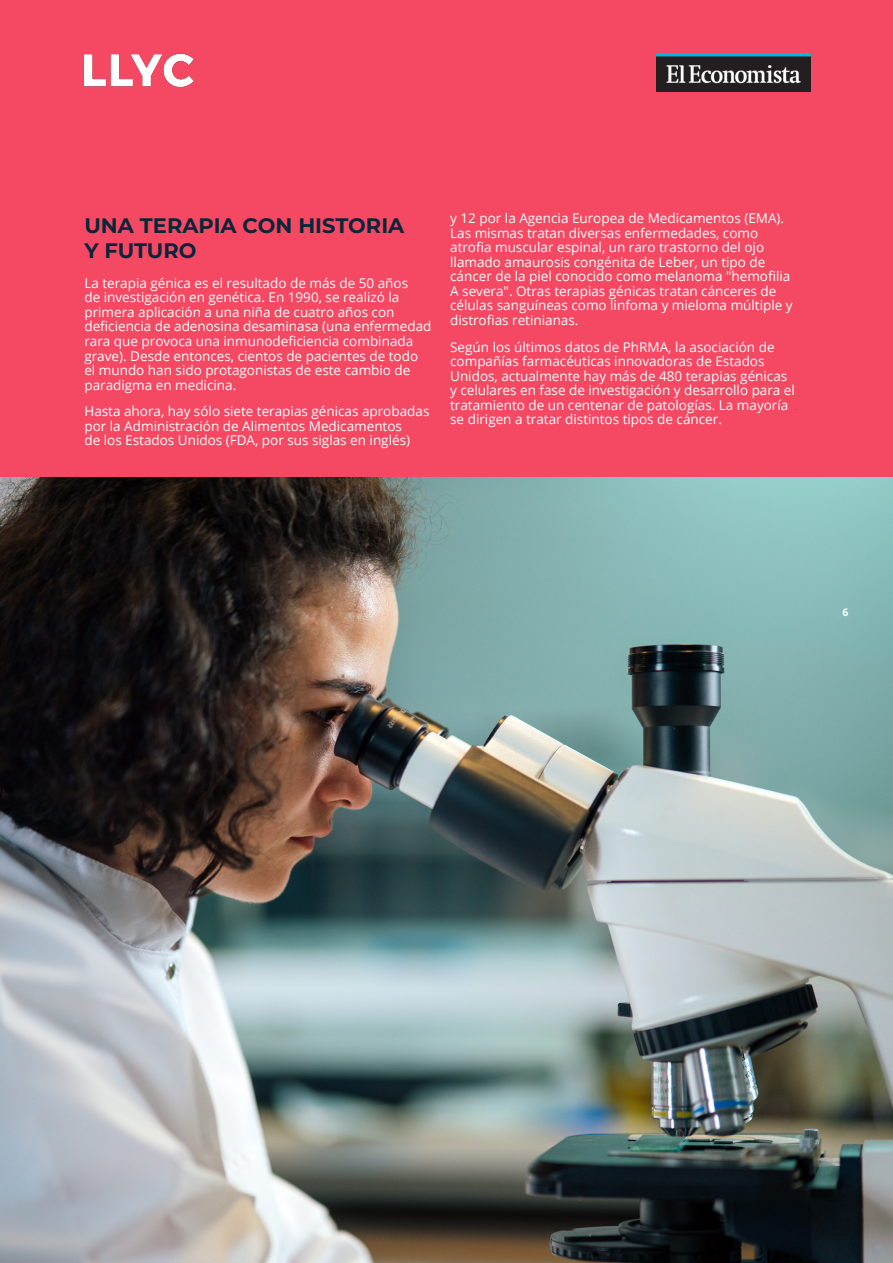
<style>
.page{position:relative;width:893px;height:1263px;background:#f54963}
.page>*{position:absolute;margin:0;border:0;box-sizing:border-box;transform-origin:0 0}
.subtitulos_turquesas{font:700 21px/25.2px "Montserrat";color:#0a263b}
.Cuerpo_A{font:13.5px/14.5px "Open Sans";color:#fff}
.t1{font:10.5px "Open Sans";color:#fff}
.t2{font:700 10.5px "Open Sans";color:#fff}
</style>
<div class="page">
<img style="left:656px;top:53px;width:155px;height:38px">
<img style="left:84px;top:53px;width:110px;height:35px">
<img style="left:0;top:477px;width:893px;height:786px">
<p class="subtitulos_turquesas" style="left:84px;top:212px;width:321px">UNA TERAPIA CON HISTORIA<br>Y FUTURO</p>
<p class="Cuerpo_A" style="left:84px;top:275px;width:349px">La terapia génica es el resultado de más de 50 años<br>de investigación en genética. En 1990, se realizó la primera aplicación a una niña de cuatro años con deficiencia de adenosina desaminasa (una enfermedad rara que provoca una inmunodeficiencia combinada grave). Desde entonces, cientos de pacientes de todo el mundo han sido protagonistas de este cambio de paradigma en medicina.</p>
<p class="Cuerpo_A" style="left:84px;top:404px;width:347px">Hasta ahora, hay sólo siete terapias génicas aprobadas por la Administración de Alimentos Medicamentos<br>de los Estados Unidos (FDA, por sus siglas en inglés)</p>
<p class="Cuerpo_A" style="left:450px;top:210px;width:344px">y 12 por la Agencia Europea de Medicamentos (EMA).<br>Las mismas tratan diversas enfermedades, como atrofia muscular espinal, un raro trastorno del ojo llamado amaurosis congénita de Leber, un tipo de cáncer de la piel conocido como melanoma "hemofilia A severa". Otras terapias génicas tratan cánceres de células sanguíneas como linfoma y mieloma múltiple y distrofias retinianas.</p>
<p class="Cuerpo_A" style="left:450px;top:339px;width:346px">Según los últimos datos de PhRMA, la asociación de compañías farmacéuticas innovadoras de Estados Unidos, actualmente hay más de 480 terapias génicas y celulares en fase de investigación y desarrollo para el tratamiento de un centenar de patologías. La mayoría se dirigen a tratar distintos tipos de cáncer.</p>
<p class="t2" style="left:842px;top:605px;width:7px">6</p>
<p class="t1" style="left:840px;top:606px;width:8px">6</p>
</div>
